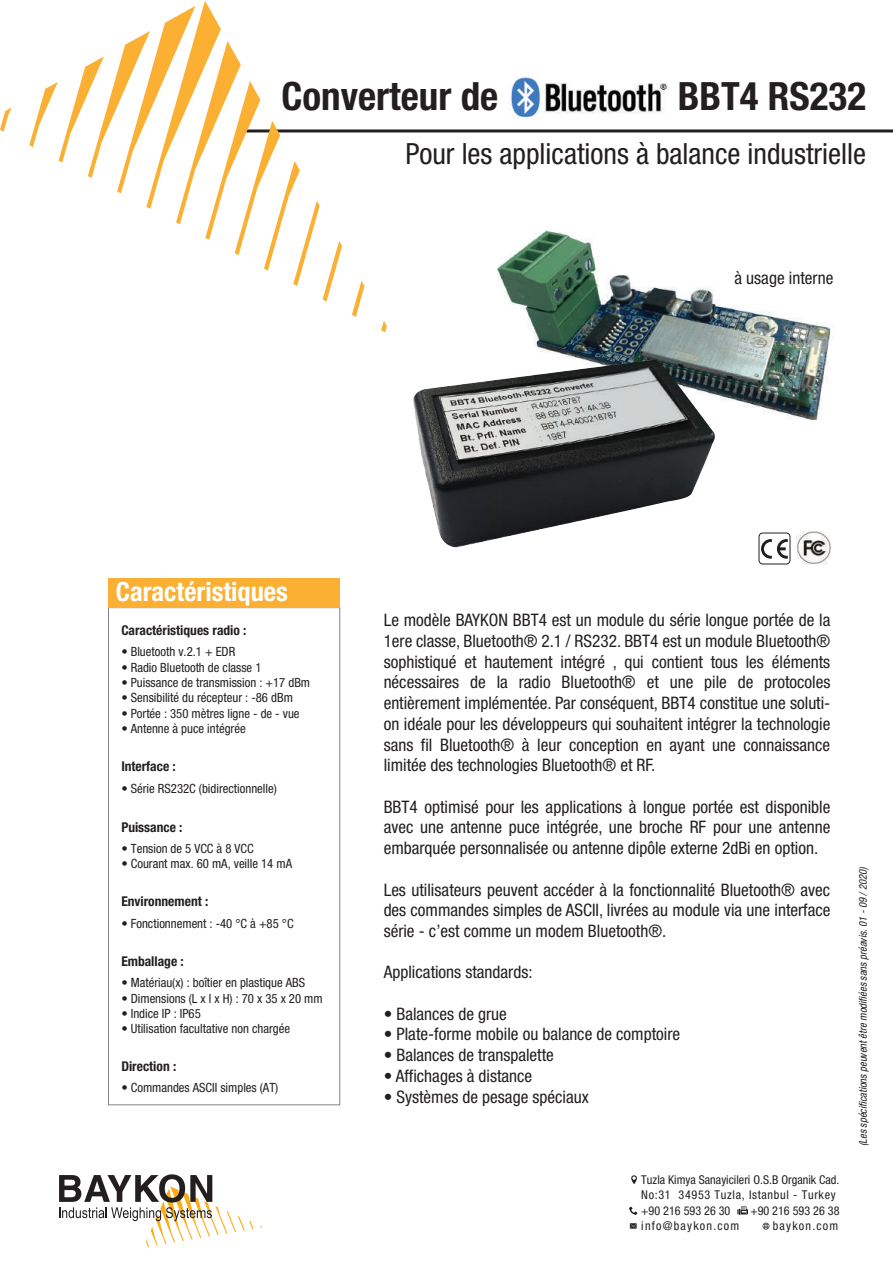
<style>
.page{position:relative;width:893px;height:1263px;background:#fff}
.page>*{position:absolute;margin:0;border:0;box-sizing:border-box;transform-origin:0 0}
.t1{font:700 condensed 39px "Helvetica Neue LT Pro";color:#231f20}
.t2{font:condensed 29.25px "Helvetica Neue LT Pro";color:#231f20}
.t3{font:700 condensed 26.4px "Helvetica Neue LT Pro";color:#fff}
.t4{font:condensed 17.25px/20.7px "Helvetica Neue LT Pro";color:#231f20;text-align:justify}
.t5{font:700 condensed 13.5px "Helvetica Neue LT Pro";color:#231f20}
.t6{font:condensed 12.75px "Helvetica Neue LT Pro";color:#231f20}
.t7{font:condensed 12.15px/14.5px "Helvetica Neue LT Pro";color:#231f20}
.t8{font:condensed 12.15px/15.1px "Helvetica Neue LT Pro";letter-spacing:.1em;color:#231f20}
.t9{font:condensed 12.15px/15.1px "Helvetica Neue LT Pro";letter-spacing:.05em;color:#231f20;text-align:right}
.t10{font:italic condensed 10.8px "Helvetica Neue LT Pro";color:#231f20}
</style>
<div class="page">
<hr style="left:240px;top:129px;width:653px;height:3px;background:#231f20">
<svg style="left:352px;top:281px;width:12px;height:36px"></svg>
<svg style="left:381px;top:321px;width:6px;height:11px"></svg>
<svg style="left:0;top:107px;width:12px;height:25px"></svg>
<svg style="left:29px;top:1px;width:313px;height:300px"></svg>
<svg style="left:761px;top:539px;width:27px;height:20px"></svg>
<div style="left:759px;top:533px;width:31px;height:31px;border:1px solid #231f20;border-radius:4px"></div>
<img style="left:797px;top:531px;width:33px;height:34px">
<img style="left:497px;top:230px;width:336px;height:190px">
<img style="left:413px;top:360px;width:305px;height:188px">
<div style="left:108px;top:607px;width:232px;height:498px;border:1px solid #808285"></div>
<div style="left:108px;top:578px;width:232px;height:30px;background:#fbb033"></div>
<svg style="left:630px;top:1223px;width:7px;height:6px"></svg>
<svg style="left:631px;top:1175px;width:6px;height:9px"></svg>
<svg style="left:629px;top:1206px;width:8px;height:9px"></svg>
<svg style="left:737px;top:1206px;width:11px;height:9px"></svg>
<svg style="left:763px;top:1223px;width:6px;height:6px"></svg>
<svg style="left:59px;top:1174px;width:195px;height:73px"></svg>
<img style="left:511px;top:77px;width:157px;height:42px">
<h1 class="t1" style="left:282px;top:73px;width:218px">Converteur de</h1>
<h1 class="t1" style="left:678px;top:73px;width:190px">BBT4 RS232</h1>
<h2 class="t2" style="left:405px;top:137px;width:462px">Pour les applications à balance industrielle</h2>
<p class="t4" style="left:734px;top:268px;width:100px">à usage interne</p>
<h3 class="t3" style="left:116px;top:576px;width:173px">Caractéristiques</h3>
<p class="t5" style="left:121px;top:622px;width:127px">Caractéristiques radio :</p>
<p class="t6" style="left:121px;top:644px;width:116px">• Bluetooth v.2.1 + EDR</p>
<p class="t6" style="left:121px;top:660px;width:142px">• Radio Bluetooth de classe 1</p>
<p class="t6" style="left:121px;top:675px;width:190px">• Puissance de transmission : +17 dBm</p>
<p class="t6" style="left:121px;top:690px;width:173px">• Sensibilité du récepteur : -86 dBm</p>
<p class="t6" style="left:121px;top:706px;width:180px">• Portée : 350 mètres ligne - de - vue</p>
<p class="t6" style="left:121px;top:721px;width:126px">• Antenne à puce intégrée</p>
<p class="t5" style="left:121px;top:758px;width:56px">Interface :</p>
<p class="t6" style="left:121px;top:781px;width:157px">• Série RS232C (bidirectionnelle)</p>
<p class="t5" style="left:121px;top:819px;width:63px">Puissance :</p>
<p class="t6" style="left:121px;top:841px;width:134px">• Tension de 5 VCC à 8 VCC</p>
<p class="t6" style="left:121px;top:856px;width:172px">• Courant max. 60 mA, veille 14 mA</p>
<p class="t5" style="left:121px;top:893px;width:88px">Environnement :</p>
<p class="t6" style="left:121px;top:916px;width:174px">• Fonctionnement : -40 °C à +85 °C</p>
<p class="t5" style="left:121px;top:953px;width:64px">Emballage :</p>
<p class="t6" style="left:121px;top:975px;width:185px">• Matériau(x) : boîtier en plastique ABS</p>
<p class="t6" style="left:121px;top:991px;width:203px">• Dimensions (L x l x H) : 70 x 35 x 20 mm</p>
<p class="t6" style="left:121px;top:1006px;width:81px">• Indice IP : IP65</p>
<p class="t6" style="left:121px;top:1021px;width:170px">• Utilisation facultative non chargée</p>
<p class="t5" style="left:121px;top:1057px;width:56px">Direction :</p>
<p class="t6" style="left:121px;top:1080px;width:158px">• Commandes ASCII simples (AT)</p>
<p class="t4" style="left:384px;top:610px;width:448px">Le modèle BAYKON BBT4 est un module du série longue portée de la 1ere classe, Bluetooth® 2.1 / RS232. BBT4 est un module Bluetooth® sophistiqué et hautement intégré , qui contient tous les éléments nécessaires de la radio Bluetooth® et une pile de protocoles entièrement implémentée. Par conséquent, BBT4 constitue une soluti&shy;on idéale pour les développeurs qui souhaitent intégrer la technologie sans fil Bluetooth® à leur conception en ayant une connaissance limitée des technologies Bluetooth® et RF.</p>
<p class="t4" style="left:384px;top:796px;width:448px">BBT4 optimisé pour les applications à longue portée est disponible avec une antenne puce intégrée, une broche RF pour une antenne embarquée personnalisée ou antenne dipôle externe 2dBi en option.</p>
<p class="t4" style="left:384px;top:879px;width:448px">Les utilisateurs peuvent accéder à la fonctionnalité Bluetooth® avec des commandes simples de ASCII, livrées au module via une interface série - c’est comme un modem Bluetooth®.</p>
<p class="t4" style="left:384px;top:962px;width:150px">Applications standards:</p>
<p class="t4" style="left:384px;top:1003px;width:125px">• Balances de grue</p>
<p class="t4" style="left:384px;top:1024px;width:298px">• Plate-forme mobile ou balance de comptoire</p>
<p class="t4" style="left:384px;top:1044px;width:172px">• Balances de transpalette</p>
<p class="t4" style="left:384px;top:1065px;width:150px">• Affichages à distance</p>
<p class="t4" style="left:384px;top:1086px;width:207px">• Systèmes de pesage spéciaux</p>
<p class="t7" style="left:641px;top:1172px;width:200px">Tuzla Kimya Sanayicileri O.S.B Organik Cad.<br>No:31 34953 Tuzla, Istanbul - Turkey</p>
<p class="t8" style="left:641px;top:1203px;width:99px">+90 216 593 26 30 info@baykon.com</p>
<p class="t9" style="left:750px;top:1203px;width:91px">+90 216 593 26 38 baykon.com</p>
<p class="t10" style="left:857px;top:1146px;width:281px;rotate:-90deg">(Les spécifications peuvent être modifiées sans préavis. 01 - 09 / 2020)</p>
</div>
